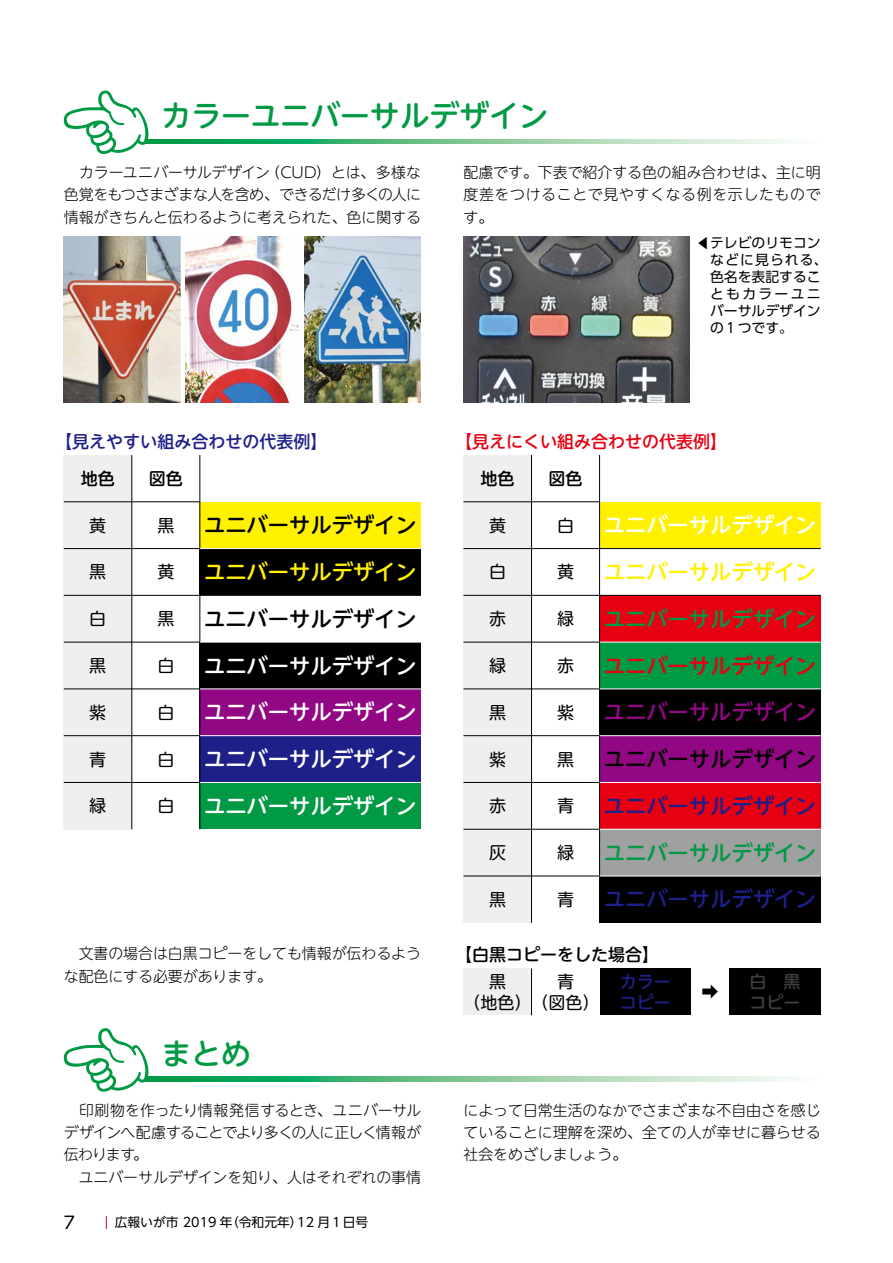
<style>
.page{position:relative;width:893px;height:1263px;background:#fff}
.page>*{position:absolute;margin:0;border:0;box-sizing:border-box;transform-origin:0 0}
.t1{font:500 29.7px "UD Shin M Go Pro";color:#094}
.t2{font:500 21.3px/46.8px "UD Shin M Go Pro";color:#fff;text-align:justify}
.t3{font:500 21.3px "UD Shin M Go Pro";color:#000}
.t4{font:500 21.3px "UD Shin M Go Pro";color:#fff100}
.t5{font:500 21.3px "UD Shin M Go Pro";color:#094}
.t6{font:500 21.3px "UD Shin M Go Pro";color:#1d2088}
.t7{font:500 21.3px "UD Shin M Go Pro";color:#e60012}
.t8{font:500 21.3px "UD Shin M Go Pro";color:#920783}
.t9{font:16.95px/21.3px "UD Shin M Go Pro";color:#000}
.t10{font:500 16.95px/21.3px "UD Shin M Go Pro";color:#1d2088}
.t11{font:500 16.95px "UD Shin M Go Pro";color:#000}
.t12{font:500 16.95px "UD Shin M Go Pro";color:#e60012}
.t13{font:500 16.95px/21.3px "UD Shin M Go Pro";color:#413d3c}
.t14{font:16.95px "UD Shin Go NT Pro";color:#000}
.t15{font:300 14.85px/22.4px "UD Shin M Go Pro";color:#000;text-align:justify}
.t16{font:13.8px/17px "UD Shin Go Pro";color:#000}
.t17{font:12.75px "UD Shin Go NT Pro";color:#000}
</style>
<div class="page">
<img style="left:64px;top:236px;width:357px;height:167px">
<img style="left:463px;top:236px;width:227px;height:167px">
<div style="left:463px;top:968px;width:68px;height:47px;background:#efefef"></div>
<div style="left:729px;top:968px;width:92px;height:47px;background:#000"></div>
<div style="left:600px;top:968px;width:91px;height:47px;background:#000"></div>
<hr style="left:531px;top:968px;width:1px;height:47px;background:#000">
<div style="left:463px;top:455px;width:68px;height:468px;background:#efefef"></div>
<div style="left:600px;top:502px;width:221px;height:47px;background:#fff100"></div>
<div style="left:600px;top:595px;width:221px;height:47px;background:#e60012"></div>
<div style="left:600px;top:642px;width:221px;height:47px;background:#094"></div>
<div style="left:600px;top:689px;width:221px;height:47px;background:#000"></div>
<div style="left:600px;top:736px;width:221px;height:46px;background:#920783"></div>
<div style="left:600px;top:782px;width:221px;height:47px;background:#e60012"></div>
<div style="left:600px;top:829px;width:221px;height:47px;background:#9fa0a0"></div>
<div style="left:600px;top:876px;width:221px;height:47px;background:#000"></div>
<hr style="left:531px;top:455px;width:1px;height:468px;background:#000">
<hr style="left:599px;top:455px;width:1px;height:468px;background:#000">
<hr style="left:463px;top:501px;width:137px;height:1px;background:#000">
<hr style="left:463px;top:548px;width:137px;height:1px;background:#000">
<hr style="left:463px;top:595px;width:137px;height:1px;background:#000">
<hr style="left:463px;top:642px;width:137px;height:1px;background:#000">
<hr style="left:463px;top:689px;width:137px;height:1px;background:#000">
<hr style="left:463px;top:735px;width:137px;height:1px;background:#000">
<hr style="left:463px;top:782px;width:137px;height:1px;background:#000">
<hr style="left:463px;top:829px;width:137px;height:1px;background:#000">
<hr style="left:463px;top:876px;width:137px;height:1px;background:#000">
<hr style="left:600px;top:548px;width:221px;height:1px;background:#000">
<hr style="left:600px;top:595px;width:221px;height:1px;background:#000">
<hr style="left:600px;top:642px;width:221px;height:1px;background:#fff">
<hr style="left:600px;top:689px;width:221px;height:1px;background:#fff">
<hr style="left:600px;top:735px;width:221px;height:1px;background:#fff">
<hr style="left:600px;top:782px;width:221px;height:1px;background:#fff">
<hr style="left:600px;top:829px;width:221px;height:1px;background:#fff">
<hr style="left:600px;top:876px;width:221px;height:1px;background:#fff">
<div style="left:64px;top:455px;width:68px;height:374px;background:#efefef"></div>
<div style="left:200px;top:502px;width:221px;height:47px;background:#fff100"></div>
<div style="left:200px;top:549px;width:221px;height:46px;background:#000"></div>
<div style="left:200px;top:642px;width:221px;height:47px;background:#000"></div>
<div style="left:200px;top:689px;width:221px;height:47px;background:#920783"></div>
<div style="left:200px;top:736px;width:221px;height:46px;background:#1d2088"></div>
<div style="left:200px;top:782px;width:221px;height:47px;background:#094"></div>
<hr style="left:131px;top:455px;width:1px;height:374px;background:#000">
<hr style="left:200px;top:455px;width:1px;height:374px;background:#000">
<hr style="left:64px;top:501px;width:136px;height:1px;background:#000">
<hr style="left:64px;top:548px;width:136px;height:1px;background:#000">
<hr style="left:64px;top:595px;width:136px;height:1px;background:#000">
<hr style="left:64px;top:642px;width:136px;height:1px;background:#000">
<hr style="left:64px;top:689px;width:136px;height:1px;background:#000">
<hr style="left:64px;top:735px;width:136px;height:1px;background:#000">
<hr style="left:64px;top:782px;width:136px;height:1px;background:#000">
<hr style="left:200px;top:548px;width:221px;height:1px;background:#fff">
<hr style="left:200px;top:595px;width:221px;height:1px;background:#000">
<hr style="left:200px;top:642px;width:221px;height:1px;background:#fff">
<hr style="left:200px;top:689px;width:221px;height:1px;background:#fff">
<hr style="left:200px;top:735px;width:221px;height:1px;background:#fff">
<hr style="left:200px;top:782px;width:221px;height:1px;background:#fff">
<svg style="left:149px;top:1077px;width:638px;height:4px;background:#73c695"></svg>
<svg style="left:64px;top:1028px;width:85px;height:64px"></svg>
<svg style="left:149px;top:139px;width:638px;height:4px;background:#73c695"></svg>
<svg style="left:64px;top:90px;width:85px;height:64px"></svg>
<hr style="left:181px;top:236px;width:4px;height:185px;background:#fff">
<hr style="left:300px;top:236px;width:4px;height:185px;background:#fff">
<svg style="left:106px;top:1216px;width:1px;height:13px"></svg>
<h1 class="t1" style="left:162px;top:92px;width:388px">カラーユニバーサルデザイン</h1>
<p class="t15" style="left:64px;top:160px;width:359px">　カラーユニバーサルデザイン（CUD）とは、多様な色覚をもつさまざまな人を含め、できるだけ多くの人に情報がきちんと伝わるように考えられた、色に関する</p>
<p class="t15" style="left:463px;top:160px;width:359px">配慮です。下表で紹介する色の組み合わせは、主に明度差をつけることで見やすくなる例を示したものです。</p>
<p class="t10" style="left:55px;top:430px;width:274px">【見えやすい組み合わせの代表例】</p>
<p class="t11" style="left:81px;top:465px;width:36px">地色</p>
<p class="t9" style="left:89px;top:514px;width:19px">黄</p>
<p class="t9" style="left:89px;top:560px;width:19px">黒</p>
<p class="t9" style="left:89px;top:607px;width:19px">白</p>
<p class="t9" style="left:89px;top:654px;width:19px">黒</p>
<p class="t9" style="left:89px;top:701px;width:19px">紫</p>
<p class="t9" style="left:89px;top:747px;width:19px">青</p>
<p class="t9" style="left:89px;top:794px;width:19px">緑</p>
<p class="t11" style="left:149px;top:465px;width:36px">図色</p>
<p class="t9" style="left:157px;top:514px;width:19px">黒</p>
<p class="t9" style="left:157px;top:560px;width:19px">黄</p>
<p class="t9" style="left:157px;top:607px;width:19px">黒</p>
<p class="t9" style="left:157px;top:654px;width:19px">白</p>
<p class="t9" style="left:157px;top:701px;width:19px">白</p>
<p class="t9" style="left:157px;top:747px;width:19px">白</p>
<p class="t9" style="left:157px;top:794px;width:19px">白</p>
<h2 class="t3" style="left:204px;top:508px;width:214px">ユニバーサルデザイン</h2>
<h2 class="t4" style="left:204px;top:555px;width:214px">ユニバーサルデザイン</h2>
<h2 class="t3" style="left:204px;top:601px;width:214px">ユニバーサルデザイン</h2>
<h2 class="t2" style="left:204px;top:641px;width:214px">ユニバーサルデザインユニバーサルデザインユニバーサルデザインユニバーサルデザイン</h2>
<p class="t16" style="left:694px;top:250px;width:15px;rotate:-90deg">▲</p>
<p class="t16" style="left:710px;top:234px;width:119px">テレビのリモコンなどに見られる、色名を表記することもカラーユニバーサルデザインの１つです。</p>
<p class="t12" style="left:455px;top:427px;width:274px">【見えにくい組み合わせの代表例】</p>
<p class="t11" style="left:480px;top:465px;width:36px">地色</p>
<p class="t9" style="left:489px;top:514px;width:19px">黄</p>
<p class="t9" style="left:489px;top:560px;width:19px">白</p>
<p class="t9" style="left:489px;top:607px;width:19px">赤</p>
<p class="t9" style="left:489px;top:654px;width:19px">緑</p>
<p class="t9" style="left:489px;top:701px;width:19px">黒</p>
<p class="t9" style="left:489px;top:747px;width:19px">紫</p>
<p class="t9" style="left:489px;top:794px;width:19px">赤</p>
<p class="t9" style="left:489px;top:841px;width:19px">灰</p>
<p class="t9" style="left:489px;top:888px;width:19px">黒</p>
<p class="t11" style="left:549px;top:465px;width:36px">図色</p>
<p class="t9" style="left:557px;top:514px;width:19px">白</p>
<p class="t9" style="left:557px;top:560px;width:19px">黄</p>
<p class="t9" style="left:557px;top:607px;width:19px">緑</p>
<p class="t9" style="left:557px;top:654px;width:19px">赤</p>
<p class="t9" style="left:557px;top:701px;width:19px">紫</p>
<p class="t9" style="left:557px;top:747px;width:19px">黒</p>
<p class="t9" style="left:557px;top:794px;width:19px">青</p>
<p class="t9" style="left:557px;top:841px;width:19px">緑</p>
<p class="t9" style="left:557px;top:888px;width:19px">青</p>
<h2 class="t2" style="left:604px;top:501px;width:214px">ユニバーサルデザイン</h2>
<h2 class="t4" style="left:604px;top:555px;width:214px">ユニバーサルデザイン</h2>
<h2 class="t5" style="left:604px;top:601px;width:214px">ユニバーサルデザイン</h2>
<h2 class="t7" style="left:604px;top:648px;width:214px">ユニバーサルデザイン</h2>
<h2 class="t8" style="left:604px;top:695px;width:214px">ユニバーサルデザイン</h2>
<h2 class="t3" style="left:604px;top:742px;width:214px">ユニバーサルデザイン</h2>
<h2 class="t6" style="left:604px;top:788px;width:214px">ユニバーサルデザイン</h2>
<h2 class="t5" style="left:604px;top:835px;width:214px">ユニバーサルデザイン</h2>
<h2 class="t6" style="left:604px;top:882px;width:214px">ユニバーサルデザイン</h2>
<p class="t15" style="left:64px;top:942px;width:359px">　文書の場合は白黒コピーをしても情報が伝わるような配色にする必要があります。</p>
<p class="t11" style="left:455px;top:941px;width:206px">【白黒コピーをした場合】</p>
<p class="t9" style="left:463px;top:970px;width:138px;text-indent:26px">黒<br>（地色）（図色）</p>
<p class="t13" style="left:749px;top:970px;width:53px">白　黒コピー</p>
<p class="t9" style="left:557px;top:970px;width:19px">青</p>
<p class="t10" style="left:620px;top:970px;width:53px">カラーコピー</p>
<p class="t11" style="left:702px;top:978px;width:19px">➡</p>
<h1 class="t1" style="left:162px;top:1029px;width:91px">まとめ</h1>
<p class="t15" style="left:64px;top:1098px;width:359px;text-align:left">　印刷物を作ったり情報発信するとき、ユニバーサルデザインへ配慮することでより多くの人に正しく情報が伝わります。<br>　ユニバーサルデザインを知り、人はそれぞれの事情</p>
<p class="t15" style="left:463px;top:1098px;width:359px">によって日常生活のなかでさまざまな不自由さを感じていることに理解を深め、全ての人が幸せに暮らせる社会をめざしましょう。</p>
<p class="t14" style="left:64px;top:1209px;width:13px">7</p>
<p class="t17" style="left:115px;top:1212px;width:255px">広報いが市 2019 年（令和元年）12 月１日号</p>
</div>
